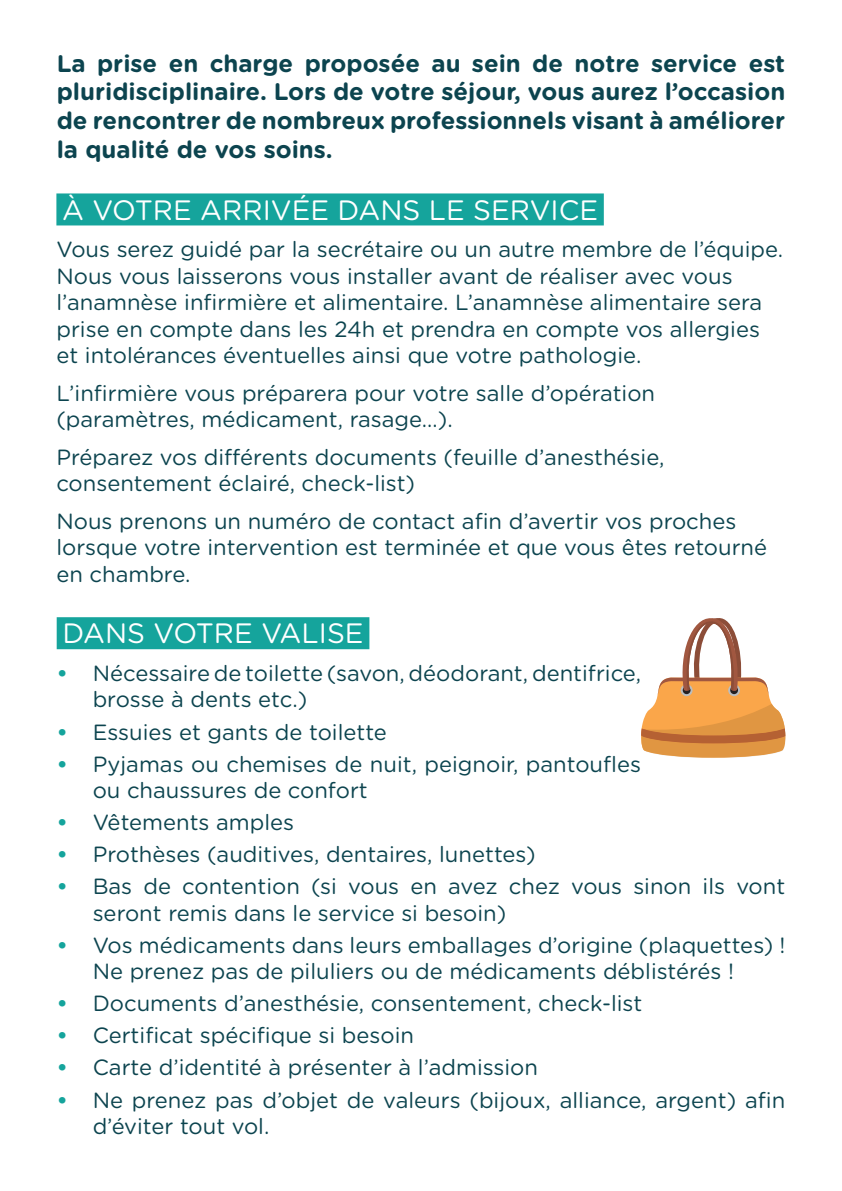
<style>
.page{position:relative;width:842px;height:1191px;background:#fff}
.page>*{position:absolute;margin:0;border:0;box-sizing:border-box;transform-origin:0 0}
.Titre_-_14_pt{font:28px "Gotham Rounded";color:#fff}
.Body{font:700 24px/28.8px "Gotham Rounded";color:#0c444f;text-align:justify}
.Body_-_11_pt{font:22px/26.4px "Gotham Rounded";color:#0c444f}
.s1{font-weight:700;color:#15a49c}
</style>
<div class="page">
<div style="left:56px;top:193px;width:548px;height:32px;background:#15a49c"></div>
<div style="left:57px;top:617px;width:312px;height:32px;background:#15a49c"></div>
<svg style="left:641px;top:618px;width:145px;height:140px"></svg>
<p class="Body" style="left:57px;top:48px;width:730px">La prise en charge proposée au sein de notre service est pluridisciplinaire. Lors de votre séjour, vous aurez l’occasion de rencontrer de nombreux professionnels visant à améliorer la qualité de vos soins.</p>
<p class="Titre_-_14_pt" style="left:62px;top:190px;width:537px">À VOTRE ARRIVÉE DANS LE SERVICE</p>
<p class="Body_-_11_pt" style="left:56px;top:235px;width:728px">Vous serez guidé par la secrétaire ou un autre membre de l’équipe.<br>Nous vous laisserons vous installer avant de réaliser avec vous l’anamnèse infirmière et alimentaire. L’anamnèse alimentaire sera prise en compte dans les 24h et prendra en compte vos allergies et intolérances éventuelles ainsi que votre pathologie.</p>
<p class="Body_-_11_pt" style="left:56px;top:379px;width:600px">L’infirmière vous préparera pour votre salle d’opération (paramètres, médicament, rasage…).</p>
<p class="Body_-_11_pt" style="left:56px;top:443px;width:610px">Préparez vos différents documents (feuille d’anesthésie, consentement éclairé, check-list)</p>
<p class="Body_-_11_pt" style="left:56px;top:507px;width:712px">Nous prenons un numéro de contact afin d’avertir vos proches lorsque votre intervention est terminée et que vous êtes retourné en chambre.</p>
<p class="Titre_-_14_pt" style="left:62px;top:614px;width:303px">DANS VOTRE VALISE</p>
<p class="Body_-_11_pt" style="left:93px;top:659px;width:550px;text-indent:-36px"><span class="s1">•</span> Nécessaire de toilette (savon, déodorant, dentifrice, brosse à dents etc.)</p>
<p class="Body_-_11_pt" style="left:57px;top:717px;width:332px"><span class="s1">•</span> Essuies et gants de toilette</p>
<p class="Body_-_11_pt" style="left:93px;top:749px;width:550px;text-indent:-36px"><span class="s1">•</span> Pyjamas ou chemises de nuit, peignoir, pantoufles ou chaussures de confort</p>
<p class="Body_-_11_pt" style="left:57px;top:808px;width:239px"><span class="s1">•</span> Vêtements amples</p>
<p class="Body_-_11_pt" style="left:57px;top:840px;width:480px"><span class="s1">•</span> Prothèses (auditives, dentaires, lunettes)</p>
<p class="Body_-_11_pt" style="left:93px;top:872px;width:694px;text-indent:-36px"><span class="s1">•</span> Bas de contention (si vous en avez chez vous sinon ils vont seront remis dans le service si besoin)</p>
<p class="Body_-_11_pt" style="left:93px;top:930px;width:694px;text-indent:-36px"><span class="s1">•</span> Vos médicaments dans leurs emballages d’origine (plaquettes) !<br>Ne prenez pas de piluliers ou de médicaments déblistérés !</p>
<p class="Body_-_11_pt" style="left:57px;top:989px;width:587px"><span class="s1">•</span> Documents d’anesthésie, consentement, check-list</p>
<p class="Body_-_11_pt" style="left:57px;top:1021px;width:359px"><span class="s1">•</span> Certificat spécifique si besoin</p>
<p class="Body_-_11_pt" style="left:57px;top:1053px;width:483px"><span class="s1">•</span> Carte d’identité à présenter à l’admission</p>
<p class="Body_-_11_pt" style="left:93px;top:1085px;width:694px;text-indent:-36px"><span class="s1">•</span> Ne prenez pas d’objet de valeurs (bijoux, alliance, argent) afin d’éviter tout vol.</p>
</div>
